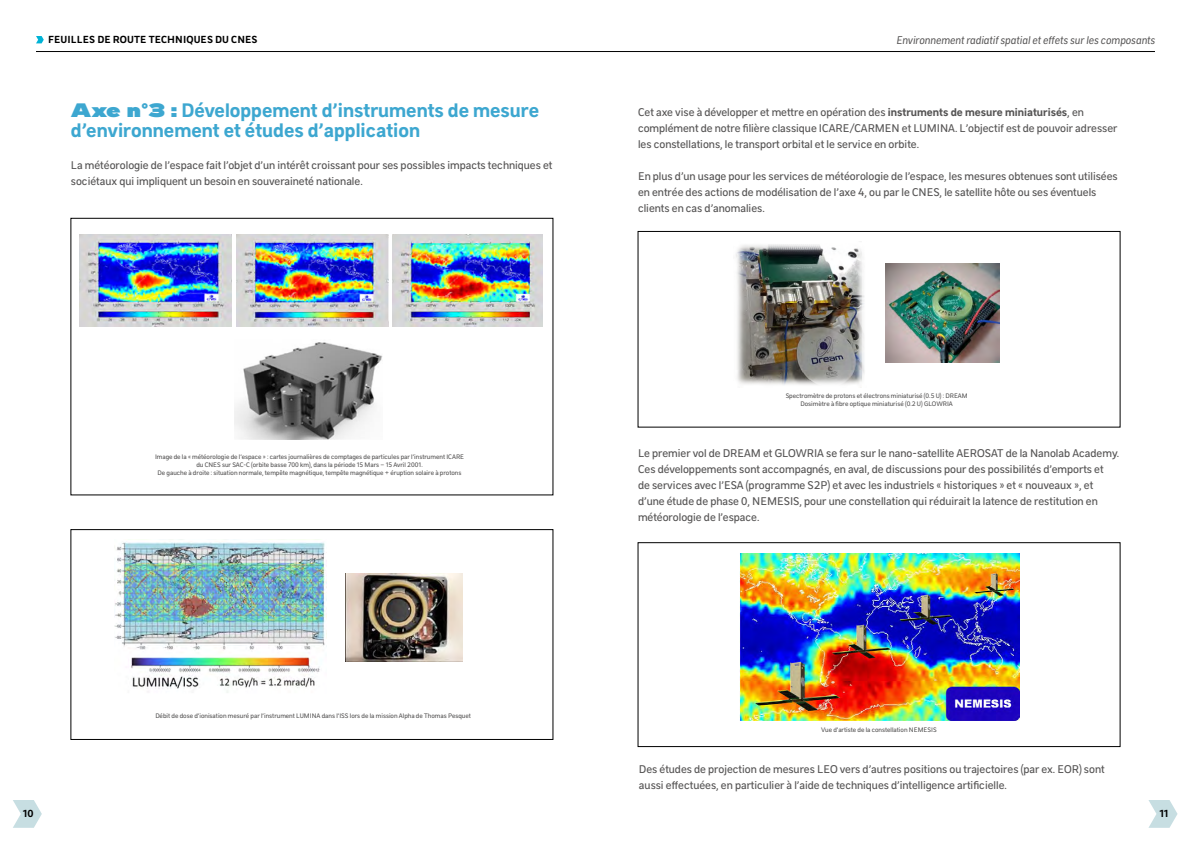
<style>
.page{position:relative;width:1191px;height:842px;background:#fff}
.page>*{position:absolute;margin:0;border:0;box-sizing:border-box;transform-origin:0 0}
.t1{font:700 21px/20px "CNES Sans";color:#3da7d0}
.t2{font:12px/16px "CNES Sans";color:#555454}
.t3{font:italic 12px "CNES Sans";color:#555454}
.t4{font:700 11px "CNES Sans";letter-spacing:.01em;color:#000}
.t5{font:7px/8px "CNES Sans";color:#555454;text-align:center}
.s1{font-family:"CNES Poster";font-weight:400}
.s2{font-weight:700}
</style>
<div class="page">
<hr style="left:36px;top:51px;width:1119px;height:1px;background:#000">
<svg style="left:36px;top:36px;width:8px;height:7px"></svg>
<svg style="left:1148px;top:800px;width:29px;height:28px"></svg>
<svg style="left:13px;top:800px;width:29px;height:28px"></svg>
<div style="left:71px;top:529px;width:482px;height:211px;border:1px solid #000"></div>
<div style="left:71px;top:218px;width:482px;height:277px;border:1px solid #000"></div>
<div style="left:638px;top:231px;width:482px;height:196px;border:1px solid #000"></div>
<div style="left:638px;top:542px;width:482px;height:205px;border:1px solid #000"></div>
<img style="left:80px;top:234px;width:152px;height:92px">
<img style="left:736px;top:244px;width:129px;height:141px">
<img style="left:739px;top:553px;width:280px;height:168px">
<img style="left:885px;top:263px;width:114px;height:99px">
<img style="left:114px;top:542px;width:212px;height:151px">
<img style="left:346px;top:574px;width:116px;height:87px">
<img style="left:236px;top:235px;width:152px;height:91px">
<img style="left:392px;top:234px;width:150px;height:92px">
<img style="left:234px;top:342px;width:149px;height:97px">
<p class="t4" style="left:48px;top:33px;width:211px">FEUILLES DE ROUTE TECHNIQUES DU CNES</p>
<p class="t3" style="left:896px;top:33px;width:260px">Environnement radiatif spatial et effets sur les composants</p>
<h1 class="t1" style="left:71px;top:100px;width:470px"><span class="s1">Axe n°3 :</span> Développement d’instruments de mesure d’environnement et études d’application</h1>
<p class="t2" style="left:71px;top:157px;width:483px">La météorologie de l’espace fait l’objet d’un intérêt croissant pour ses possibles impacts techniques et sociétaux qui impliquent un besoin en souveraineté nationale.</p>
<p class="t5" style="left:155px;top:453px;width:310px">Image de la « météorologie de l’espace » : cartes journalières de comptages de particules par l’instrument ICARE du CNES sur SAC-C (orbite basse 700 km), dans la période 15 Mars – 15 Avril 2001.<br>De gauche à droite : situation normale, tempête magnétique, tempête magnétique + éruption solaire à protons</p>
<p class="t5" style="left:155px;top:712px;width:317px">Débit de dose d’ionisation mesuré par l’instrument LUMINA dans l’ISS lors de la mission Alpha de Thomas Pesquet</p>
<p class="t2" style="left:638px;top:104px;width:481px">Cet axe vise à développer et mettre en opération des <span class="s2">instruments de mesure miniaturisés</span>, en complément de notre filière classique ICARE/CARMEN et LUMINA. L’objectif est de pouvoir adresser les constellations, le transport orbital et le service en orbite.</p>
<p class="t2" style="left:638px;top:168px;width:481px">En plus d’un usage pour les services de météorologie de l’espace, les mesures obtenues sont utilisées en entrée des actions de modélisation de l’axe 4, ou par le CNES, le satellite hôte ou ses éventuels clients en cas d’anomalies.</p>
<p class="t5" style="left:785px;top:392px;width:183px">Spectromètre de protons et électrons miniaturisé (0.5 U) : DREAM<br>Dosimètre à fibre optique miniaturisé (0.2 U) GLOWRIA</p>
<p class="t2" style="left:638px;top:445px;width:483px">Le premier vol de DREAM et GLOWRIA se fera sur le nano-satellite AEROSAT de la Nanolab Academy.<br>Ces développements sont accompagnés, en aval, de discussions pour des possibilités d’emports et<br>de services avec l’ESA (programme S2P) et avec les industriels « historiques » et « nouveaux », et d’une étude de phase 0, NEMESIS, pour une constellation qui réduirait la latence de restitution en météorologie de l’espace.</p>
<p class="t5" style="left:821px;top:726px;width:117px">Vue d’artiste de la constellation NEMESIS</p>
<p class="t2" style="left:639px;top:761px;width:467px">Des études de projection de mesures LEO vers d’autres positions ou trajectoires (par ex. EOR) sont aussi effectuées, en particulier à l’aide de techniques d’intelligence artificielle.</p>
<p class="t4" style="left:23px;top:807px;width:12px">10</p>
<p class="t4" style="left:1159px;top:807px;width:11px">11</p>
</div>
